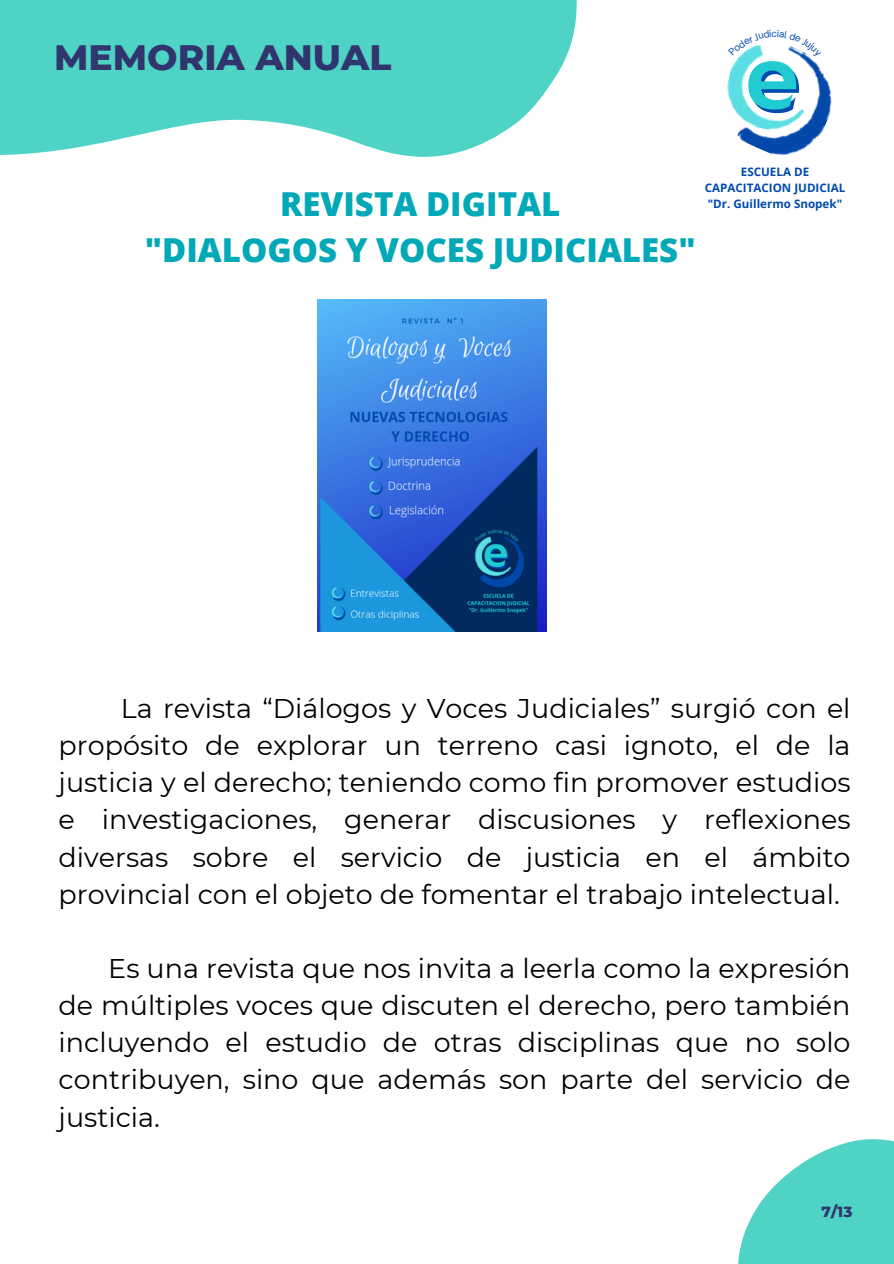
<style>
.page{position:relative;width:894px;height:1264px;background:#fff}
.page>*{position:absolute;margin:0;border:0;box-sizing:border-box;transform-origin:0 0}
.t1{font:600 93px "Atsanee";color:#004aad}
.t2{font:800 36px "Montserrat";color:#31356e}
.t3{font:800 33px/46.2px "Open Sans";color:#00a8b8;text-align:center}
.t4{font:27px/37.2px "Montserrat";color:#000;text-align:justify}
.t5{font:800 15px "Montserrat";color:#31356e}
.t6{font:700 11.55px/16.2px "Open Sans";color:#004aad;text-align:center}
</style>
<div class="page">
<svg style="left:0;top:0;width:577px;height:445px"></svg>
<svg style="left:738px;top:1139px;width:155px;height:124px;fill:#4fd3c4"></svg>
<img style="left:726px;top:62px;width:9px;height:48px">
<img style="left:735px;top:57px;width:97px;height:98px">
<img style="left:317px;top:299px;width:229px;height:332px">
<svg style="left:739px;top:45px;width:70px;height:12px"></svg>
<p class="t2" style="left:54px;top:35px;width:338px">MEMORIA ANUAL</p>
<h1 class="t1" style="left:747px;top:38px;width:57px">e</h1>
<p class="t3" style="left:145px;top:180px;width:552px">REVISTA DIGITAL<br>"DIALOGOS Y VOCES JUDICIALES"</p>
<p class="t6" style="left:704px;top:163px;width:142px">ESCUELA DE<br>CAPACITACION JUDICIAL "Dr. Guillermo Snopek"</p>
<p class="t4" style="left:59px;top:689px;width:793px;text-indent:62px">La revista “Diálogos y Voces Judiciales” surgió con el propósito de explorar un terreno casi ignoto, el de la justicia y el derecho; teniendo como fin promover estudios e investigaciones, generar discusiones y reflexiones diversas sobre el servicio de justicia en el ámbito provincial con el objeto de fomentar el trabajo intelectual.</p>
<p class="t4" style="left:59px;top:949px;width:793px;text-indent:50px">Es una revista que nos invita a leerla como la expresión de múltiples voces que discuten el derecho, pero también incluyendo el estudio de otras disciplinas que no solo contribuyen, sino que además son parte del servicio de justicia.</p>
<h1 class="t5" style="left:821px;top:1202px;width:32px">7/13</h1>
</div>
